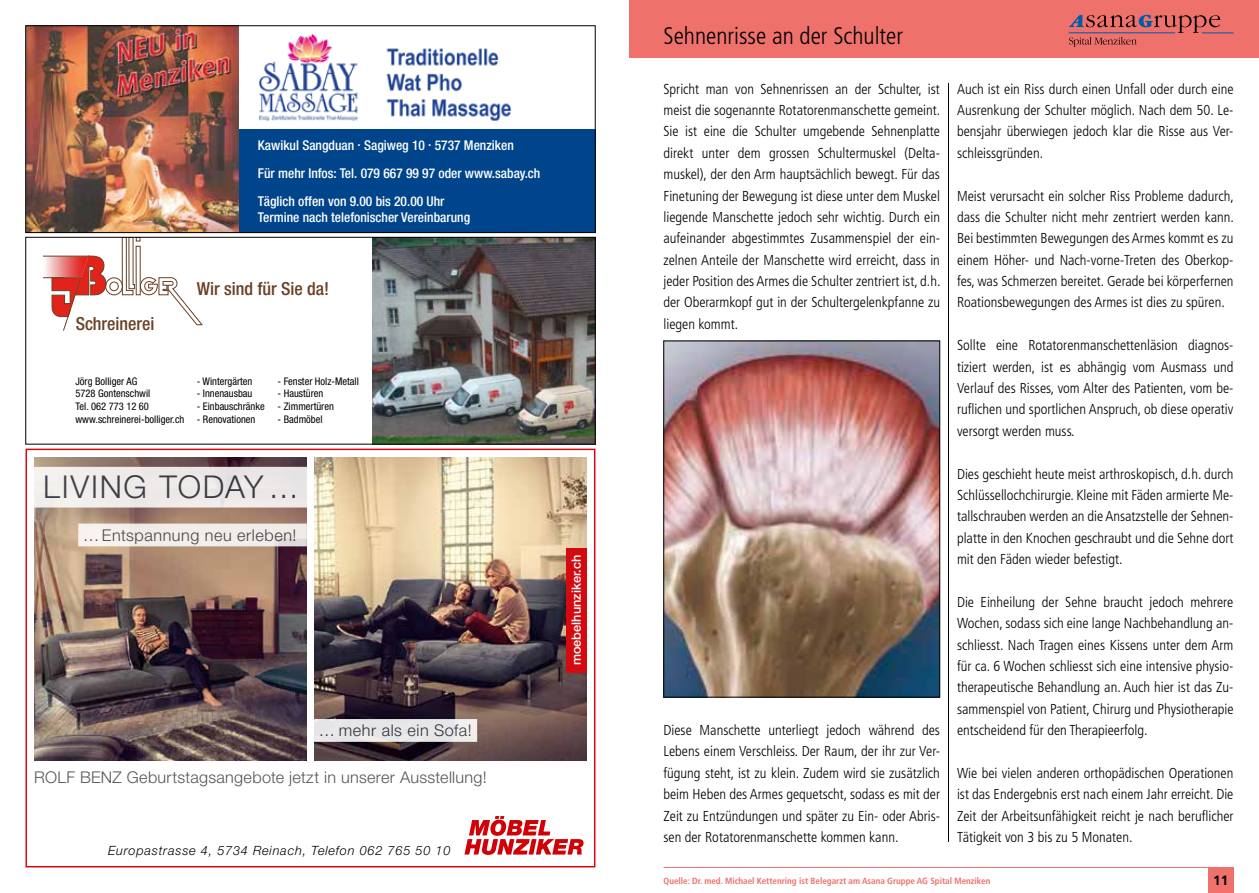
<style>
.page{position:relative;width:1259px;height:893px;background:#fff}
.page>*{position:absolute;margin:0;border:0;box-sizing:border-box;transform-origin:0 0}
.t1{font:300 31.5px "Helvetica Neue LT Std";letter-spacing:.055em;color:#323841}
.t2{font:300 condensed 24px "Frutiger LT Std";color:#000}
.t3{font:500 condensed 18px "Helvetica Neue LT Std";color:#6b3f23}
.t4{font:300 16.2px "Helvetica Neue LT Std";letter-spacing:.02em;color:#565655}
.t5{font:300 16.2px "Helvetica Neue LT Std";letter-spacing:.035em;color:#323841}
.t6{font:300 condensed 14.4px/21.3px "Frutiger LT Std";color:#000;text-align:justify}
.t7{font:500 condensed 13.5px/28.2px "Helvetica Neue LT Std";color:#fff}
.t8{font:700 13.5px "Frutiger LT Std";color:#000}
.t9{font:italic 300 12.75px "Helvetica Neue LT Std";letter-spacing:.06em;color:#000}
.t10{font:500 12.75px "Helvetica Neue LT Std";color:#fff}
.t11{font:condensed 10.5px/12.6px "Helvetica Neue LT Std";color:#000}
.t12{font:700 condensed 9px "Frutiger LT Std";color:#ee716b}
.s1{font-size:30px}
</style>
<div class="page">
<div style="left:230px;top:129px;width:365px;height:104px;background:#00458b"></div>
<img style="left:28px;top:28px;width:211px;height:203px">
<img style="left:259px;top:35px;width:253px;height:86px">
<div style="left:26px;top:26px;width:569px;height:207px;border:1px solid #000"></div>
<hr style="left:663px;top:867px;width:570px;height:1px;background:#ee716b">
<div style="left:1208px;top:867px;width:25px;height:26px;background:#ee716b"></div>
<div style="left:629px;top:0;width:630px;height:57px;background:#ee716b"></div>
<svg style="left:1069px;top:15px;width:151px;height:32px"></svg>
<hr style="left:1068px;top:32px;width:107px;height:1px;background:#005ba9">
<hr style="left:1201px;top:33px;width:32px;height:1px;background:#005ba9">
<svg style="left:43px;top:239px;width:160px;height:92px"></svg>
<img style="left:372px;top:239px;width:221px;height:203px">
<div style="left:26px;top:237px;width:569px;height:207px;border:1px solid #000"></div>
<div style="left:26px;top:449px;width:569px;height:418px;border:2px solid #d40a11"></div>
<svg style="left:464px;top:816px;width:119px;height:39px"></svg>
<img style="left:315px;top:457px;width:272px;height:303px">
<img style="left:34px;top:457px;width:272px;height:303px">
<div style="left:566px;top:548px;width:21px;height:124px;background:#d40a11"></div>
<div style="left:33px;top:467px;width:278px;height:40px;background:#eeeae9"></div>
<div style="left:78px;top:524px;width:229px;height:22px;background:#f3ede9"></div>
<div style="left:314px;top:719px;width:163px;height:23px;background:#e6e5e8"></div>
<hr style="left:948px;top:83px;width:1px;height:759px;background:#000">
<img style="left:665px;top:343px;width:273px;height:352px">
<div style="left:663px;top:341px;width:277px;height:356px;border:1px solid #000"></div>
<p class="t7" style="left:258px;top:130px;width:284px">Kawikul Sangduan . Sagiweg 10 . 5737 Menziken<br>Für mehr Infos: Tel. 079 667 99 97 oder www.sabay.ch<br>Täglich offen von 9.00 bis 20.00 Uhr</p>
<p class="t7" style="left:258px;top:203px;width:214px">Termine nach telefonischer Vereinbarung</p>
<p class="t3" style="left:76px;top:313px;width:80px">Schreinerei</p>
<p class="t3" style="left:197px;top:277px;width:134px">Wir sind für Sie da!</p>
<p class="t11" style="left:75px;top:375px;width:110px">Jörg Bolliger AG<br>5728 Gontenschwil<br>Tel. 062 773 12 60 www.schreinerei-bolliger.ch</p>
<p class="t11" style="left:197px;top:375px;width:57px">- Wintergärten</p>
<p class="t11" style="left:197px;top:387px;width:57px">- Innenausbau</p>
<p class="t11" style="left:197px;top:400px;width:70px">- Einbauschränke</p>
<p class="t11" style="left:197px;top:412px;width:60px">- Renovationen</p>
<p class="t11" style="left:277px;top:375px;width:83px">- Fenster Holz-Metall</p>
<p class="t11" style="left:277px;top:387px;width:47px">- Haustüren</p>
<p class="t11" style="left:277px;top:400px;width:58px">- Zimmertüren</p>
<p class="t11" style="left:277px;top:412px;width:47px">- Badmöbel</p>
<h1 class="t1" style="left:43px;top:467px;width:257px">LIVING TODAY <span class="s1">…</span></h1>
<p class="t5" style="left:83px;top:525px;width:215px">…Entspannung neu erleben!</p>
<p class="t5" style="left:319px;top:721px;width:154px">… mehr als ein Sofa!</p>
<p class="t4" style="left:34px;top:768px;width:454px">ROLF BENZ Geburtstagsangebote jetzt in unserer Ausstellung!</p>
<p class="t9" style="left:108px;top:843px;width:344px">Europastrasse 4, 5734 Reinach, Telefon 062 765 50 10</p>
<p class="t10" style="left:569px;top:665px;width:112px;rotate:-90deg">moebelhunziker.ch</p>
<h2 class="t2" style="left:663px;top:22px;width:241px">Sehnenrisse an der Schulter</h2>
<p class="t6" style="left:663px;top:78px;width:278px">Spricht man von Sehnenrissen an der Schulter, ist meist die sogenannte Rotatorenmanschette gemeint.<br>Sie ist eine die Schulter umgebende Sehnenplatte direkt unter dem grossen Schultermuskel (Delta&shy;muskel), der den Arm hauptsächlich bewegt. Für das Finetuning der Bewegung ist diese unter dem Muskel liegende Manschette jedoch sehr wichtig. Durch ein aufeinander abgestimmtes Zusammenspiel der ein&shy;zelnen Anteile der Manschette wird erreicht, dass in jeder Position des Armes die Schulter zentriert ist, d.h. der Oberarmkopf gut in der Schultergelenkpfanne zu liegen kommt.</p>
<p class="t6" style="left:663px;top:719px;width:278px">Diese Manschette unterliegt jedoch während des Lebens einem Verschleiss. Der Raum, der ihr zur Ver&shy;fügung steht, ist zu klein. Zudem wird sie zusätzlich beim Heben des Armes gequetscht, sodass es mit der Zeit zu Entzündungen und später zu Ein- oder Abris&shy;sen der Rotatorenmanschette kommen kann.</p>
<p class="t6" style="left:957px;top:78px;width:278px">Auch ist ein Riss durch einen Unfall oder durch eine Ausrenkung der Schulter möglich. Nach dem 50. Le&shy;bensjahr überwiegen jedoch klar die Risse aus Ver&shy;schleissgründen.</p>
<p class="t6" style="left:957px;top:185px;width:278px">Meist verursacht ein solcher Riss Probleme dadurch, dass die Schulter nicht mehr zentriert werden kann.<br>Bei bestimmten Bewegungen des Armes kommt es zu einem Höher- und Nach-vorne-Treten des Oberkop&shy;fes, was Schmerzen bereitet. Gerade bei körperfernen Roationsbewegungen des Armes ist dies zu spüren.</p>
<p class="t6" style="left:957px;top:335px;width:278px">Sollte eine Rotatorenmanschettenläsion diagnos&shy;tiziert werden, ist es abhängig vom Ausmass und Verlauf des Risses, vom Alter des Patienten, vom be&shy;ruflichen und sportlichen Anspruch, ob diese operativ versorgt werden muss.</p>
<p class="t6" style="left:957px;top:463px;width:278px">Dies geschieht heute meist arthroskopisch, d.h. durch Schlüssellochchirurgie. Kleine mit Fäden armierte Me&shy;tallschrauben werden an die Ansatzstelle der Sehnen&shy;platte in den Knochen geschraubt und die Sehne dort mit den Fäden wieder befestigt.</p>
<p class="t6" style="left:957px;top:591px;width:278px">Die Einheilung der Sehne braucht jedoch mehrere Wochen, sodass sich eine lange Nachbehandlung an&shy;schliesst. Nach Tragen eines Kissens unter dem Arm für ca. 6 Wochen schliesst sich eine intensive physio&shy;therapeutische Behandlung an. Auch hier ist das Zu&shy;sammenspiel von Patient, Chirurg und Physiotherapie entscheidend für den Therapieerfolg.</p>
<p class="t6" style="left:957px;top:762px;width:278px">Wie bei vielen anderen orthopädischen Operationen ist das Endergebnis erst nach einem Jahr erreicht. Die Zeit der Arbeitsunfähigkeit reicht je nach beruflicher Tätigkeit von 3 bis zu 5 Monaten.</p>
<p class="t12" style="left:663px;top:875px;width:328px">Quelle: Dr. med. Michael Kettenring ist Belegarzt am Asana Gruppe AG Spital Menziken</p>
<p class="t8" style="left:1213px;top:873px;width:17px">11</p>
</div>
